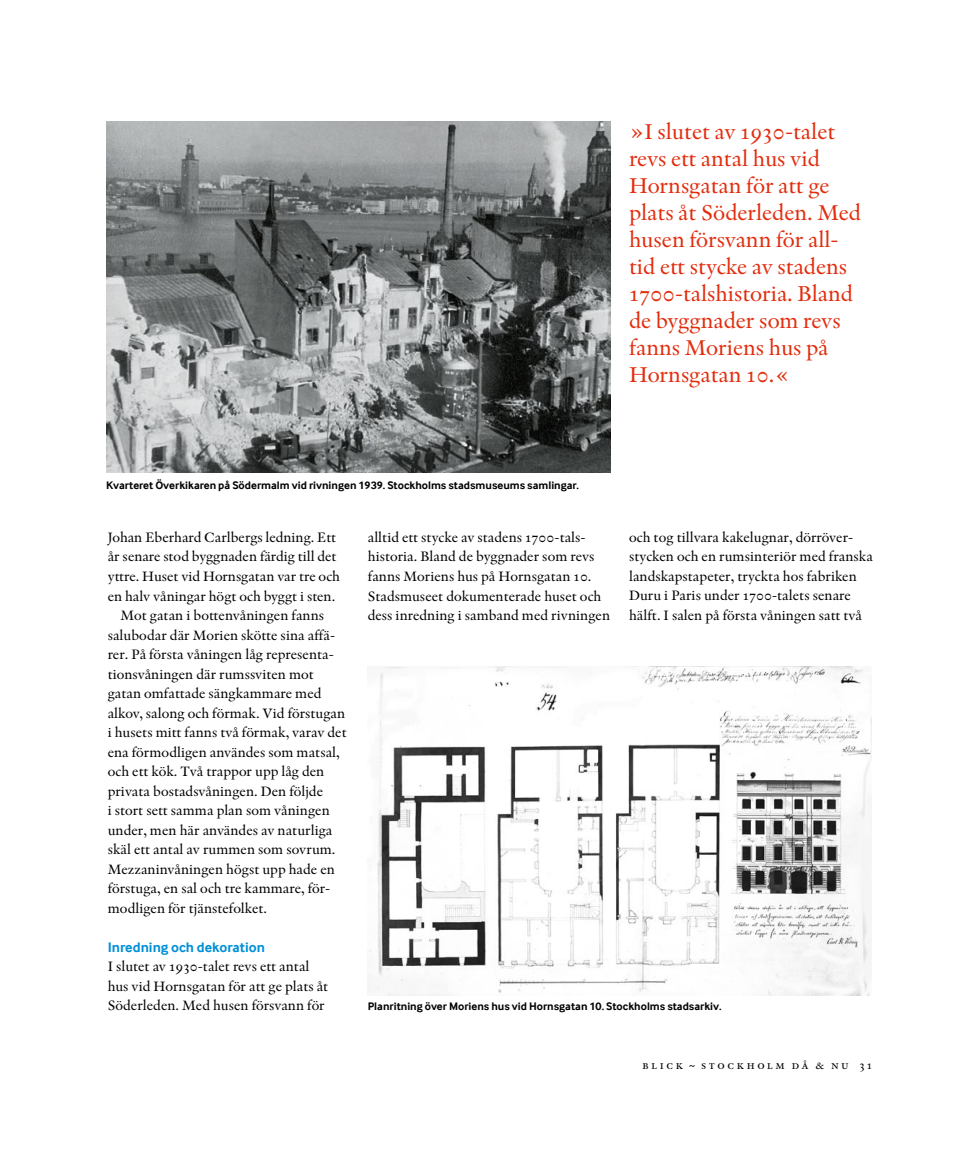
<style>
.page{position:relative;width:978px;height:1149px;background:#fff}
.page>*{position:absolute;margin:0;border:0;box-sizing:border-box;transform-origin:0 0}
.t1{font:22.5px/27px "Indigo Regular Os F";letter-spacing:-.005em;color:#e22d0e}
.t2{font:14.25px/19.5px "Indigo Regular Os F";color:#000}
.t3{font:700 14.25px "Inter Face Da Ma";color:#0090d7}
.t4{font:12px "Indigo Regular SC";letter-spacing:.15em;color:#000}
.t5{font:700 11.25px "Inter Face Da Ma";color:#000}
.s1{font-family:"Inter Face Da Ma"}
</style>
<div class="page">
<img style="left:368px;top:666px;width:504px;height:329px">
<img style="left:106px;top:121px;width:504px;height:351px">
<p class="t5" style="left:106px;top:478px;width:474px">Kvarteret Överkikaren på Södermalm vid rivningen 1939. Stockholms stadsmuseums samlingar.</p>
<h1 class="t1" style="left:629px;top:118px;width:234px">»I slutet av 1930-talet revs ett antal hus vid<br>Hornsgatan för att ge plats åt Söderleden. Med husen försvann för all&shy;tid ett stycke av stadens<br>1700-talshistoria. Bland de byggnader som revs fanns Moriens hus på<br>Hornsgatan 10.«</h1>
<p class="t2" style="left:108px;top:527px;width:230px">Johan Eberhard Carlbergs ledning. Ett</p>
<p class="t2" style="left:108px;top:546px;width:230px">år senare stod byggnaden färdig till det</p>
<p class="t2" style="left:108px;top:566px;width:234px">yttre. Huset vid Hornsgatan var tre och</p>
<p class="t2" style="left:108px;top:585px;width:229px">en halv våningar högt och byggt i sten.</p>
<p class="t2" style="left:120px;top:605px;width:205px">Mot gatan i bottenvåningen fanns</p>
<p class="t2" style="left:108px;top:624px;width:229px">salubodar där Morien skötte sina affä-</p>
<p class="t2" style="left:108px;top:644px;width:228px">rer. På första våningen låg representa-</p>
<p class="t2" style="left:108px;top:663px;width:208px">tionsvåningen där rumssviten mot</p>
<p class="t2" style="left:108px;top:683px;width:215px">gatan omfattade sängkammare med</p>
<p class="t2" style="left:108px;top:702px;width:239px">alkov, salong och förmak. Vid förstugan</p>
<p class="t2" style="left:108px;top:722px;width:241px">i husets mitt fanns två förmak, varav det</p>
<p class="t2" style="left:108px;top:741px;width:234px">ena förmodligen användes som matsal,</p>
<p class="t2" style="left:108px;top:761px;width:218px">och ett kök. Två trappor upp låg den</p>
<p class="t2" style="left:108px;top:780px;width:217px">privata bostadsvåningen. Den följde</p>
<p class="t2" style="left:108px;top:800px;width:224px">i stort sett samma plan som våningen</p>
<p class="t2" style="left:108px;top:819px;width:226px">under, men här användes av naturliga</p>
<p class="t2" style="left:108px;top:839px;width:229px">skäl ett antal av rummen som sovrum.</p>
<p class="t2" style="left:108px;top:858px;width:229px">Mezzaninvåningen högst upp hade en</p>
<p class="t2" style="left:108px;top:878px;width:224px">förstuga, en sal och tre kammare, för-</p>
<p class="t2" style="left:108px;top:897px;width:161px">modligen för tjänstefolket.</p>
<p class="t3" style="left:108px;top:938px;width:159px">Inredning och dekoration</p>
<p class="t2" style="left:108px;top:956px;width:222px">I slutet av 1930-talet revs ett antal hus vid Hornsgatan för att ge plats åt<br>Söderleden. Med husen försvann för</p>
<p class="t2" style="left:368px;top:527px;width:244px">alltid ett stycke av stadens 1700-tals&shy;historia. Bland de byggnader som revs fanns Moriens hus på Hornsgatan 10.<br>Stadsmuseet dokumenterade huset och dess inredning i samband med rivningen</p>
<p class="t2" style="left:629px;top:527px;width:245px">och tog tillvara kakelugnar, dörröver&shy;stycken och en rumsinteriör med franska landskapstapeter, tryckta hos fabriken Duru i Paris under 1700-talets senare hälft. I salen på första våningen satt två</p>
<p class="t5" style="left:368px;top:999px;width:355px">Planritning över Moriens hus vid Hornsgatan 10. Stockholms stadsarkiv.</p>
<p class="t4" style="left:642px;top:1057px;width:231px">blick <span class="s1">~</span> stockholm då &amp; nu 31</p>
</div>
